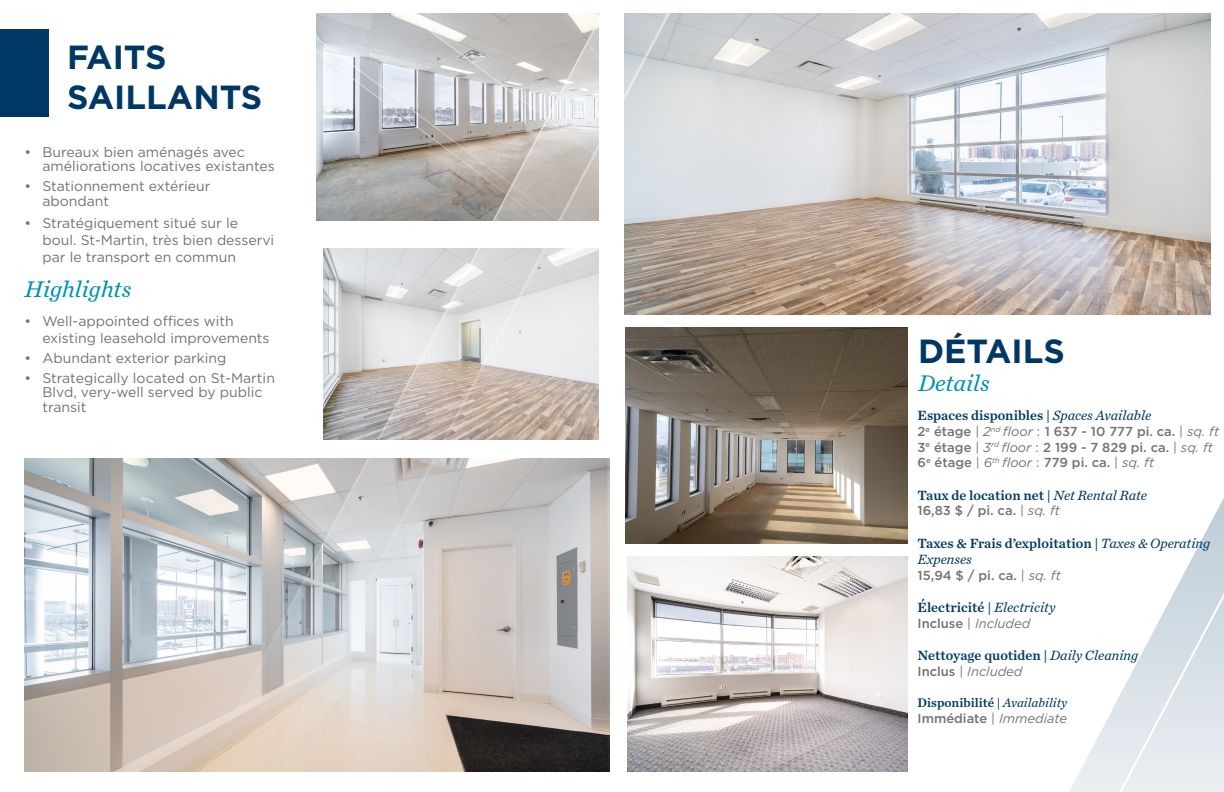
<style>
.page{position:relative;width:1224px;height:792px;background:#fff}
.page>*{position:absolute;margin:0;border:0;box-sizing:border-box;transform-origin:0 0}
.t1{font:700 33.4px/40.1px "Gotham";color:#003865}
.t2{font:italic 23.7px "Chronicle Text G2";color:#0092b3}
.t3{font:14px/14.1px "Gotham";color:#717271}
.Financial_info_table_left{font:14px/16.8px "Chronicle Text G2 Semi";color:#003864}
.Financial_info_table_left-2{font:500 13px "Gotham";color:#717271}
.Financial_info_table_left-3{font:italic 13px "Gotham";color:#717271}
.Financial_info_table_left-4{font:13px "Chronicle Text G2 Semi";color:#003864}
.s1{font-style:italic}
.s2{font-family:"Chronicle Text G2";font-style:italic}
.s3{font-weight:400}
.s4{font-weight:400;font-style:italic}
.s5{font-weight:500;font-style:normal}
.s6{font-style:normal}
</style>
<div class="page">
<img style="left:678px;top:328px;width:229px;height:215px">
<img style="left:678px;top:14px;width:532px;height:301px">
<img style="left:678px;top:556px;width:229px;height:215px">
<img style="left:24px;top:458px;width:165px;height:313px">
<div style="left:0;top:29px;width:49px;height:88px;background:#003865"></div>
<svg style="left:1059px;top:181px;width:50px;height:611px"></svg>
<svg style="left:1109px;top:179px;width:115px;height:613px"></svg>
<svg style="left:191px;top:458px;width:64px;height:314px;background:#cfccc9"></svg>
<svg style="left:255px;top:13px;width:423px;height:759px"></svg>
<svg style="left:255px;top:13px;width:355px;height:259px"></svg>
<svg style="left:390px;top:13px;width:220px;height:154px;background:#c9c6c5"></svg>
<h1 class="t1" style="left:67px;top:37px;width:197px">FAITS<br>SAILLANTS</h1>
<p class="t3" style="left:42px;top:145px;width:234px;text-indent:-18px">• Bureaux bien aménagés avec améliorations locatives existantes</p>
<p class="t3" style="left:42px;top:179px;width:170px;text-indent:-18px">• Stationnement extérieur abondant</p>
<p class="t3" style="left:42px;top:215px;width:233px;line-height:16.8px;text-indent:-18px">• Stratégiquement situé sur le boul. St-Martin, très bien desservi par le transport en commun</p>
<p class="t2" style="left:24px;top:271px;width:108px">Highlights</p>
<p class="t3" style="left:42px;top:313px;width:229px;line-height:16.8px;text-indent:-18px">• Well-appointed offices with existing leasehold improvements</p>
<p class="t3" style="left:24px;top:351px;width:204px">• Abundant exterior parking</p>
<p class="t3" style="left:42px;top:371px;width:234px;text-indent:-18px">• Strategically located on St-Martin<br>Blvd, very-well served by public transit</p>
<h1 class="t1" style="left:918px;top:331px;width:149px">DÉTAILS</h1>
<h2 class="t2" style="left:918px;top:365px;width:73px">Details</h2>
<p class="Financial_info_table_left" style="left:918px;top:407px;width:235px">Espaces disponibles <span class="s1">|</span> <span class="s2">Spaces Available</span></p>
<p class="Financial_info_table_left-2" style="left:918px;top:423px;width:303px">2<sup>e</sup> étage <span class="s3">|</span> <span class="s4">2</span><sup>nd</sup> <span class="s4">floor</span> <span class="s3">:</span> 1 637 - 10 777 pi. ca. <span class="s3">|</span> <span class="s4">sq. ft</span></p>
<p class="Financial_info_table_left-2" style="left:918px;top:439px;width:297px">3<sup>e</sup> étage <span class="s3">|</span> <span class="s4">3</span><sup>rd</sup> <span class="s4">floor</span> <span class="s3">:</span> 2 199 - 7 829 pi. ca. <span class="s3">|</span> <span class="s4">sq. ft</span></p>
<p class="Financial_info_table_left-2" style="left:918px;top:454px;width:238px">6<sup>e</sup> étage <span class="s3">|</span> <span class="s4">6</span><sup>th</sup> <span class="s4">floor</span> <span class="s3">:</span> 779 pi. ca. <span class="s3">|</span> <span class="s4">sq. ft</span></p>
<p class="Financial_info_table_left" style="left:918px;top:486px;width:231px">Taux de location net <span class="s1">|</span> <span class="s2">Net Rental Rate</span></p>
<p class="Financial_info_table_left-2" style="left:918px;top:502px;width:144px">16,83 $ / pi. ca. <span class="s3">|</span> <span class="s4">sq. ft</span></p>
<p class="Financial_info_table_left" style="left:918px;top:534px;width:294px">Taxes &amp; Frais d’exploitation <span class="s1">|</span> <span class="s2">Taxes &amp; Operating<br>Expenses</span></p>
<p class="Financial_info_table_left-2" style="left:918px;top:567px;width:145px">15,94 $ / pi. ca. <span class="s3">|</span> <span class="s4">sq. ft</span></p>
<p class="Financial_info_table_left" style="left:918px;top:599px;width:139px">Électricité <span class="s1">|</span> <span class="s2">Electricity</span></p>
<p class="Financial_info_table_left-3" style="left:918px;top:615px;width:114px"><span class="s5">Incluse</span> <span class="s6">|</span> Included</p>
<p class="Financial_info_table_left" style="left:918px;top:647px;width:222px">Nettoyage quotiden <span class="s1">|</span> <span class="s2">Daily Cleaning</span></p>
<p class="Financial_info_table_left-3" style="left:918px;top:663px;width:106px"><span class="s5">Inclus</span> <span class="s6">|</span> Included</p>
<p class="Financial_info_table_left-4" style="left:918px;top:693px;width:151px">Disponibilité <span class="s1">|</span> <span class="s2">Availability</span></p>
<p class="Financial_info_table_left-2" style="left:918px;top:710px;width:151px">Immédiate <span class="s3">|</span> <span class="s4">Immediate</span></p>
</div>
